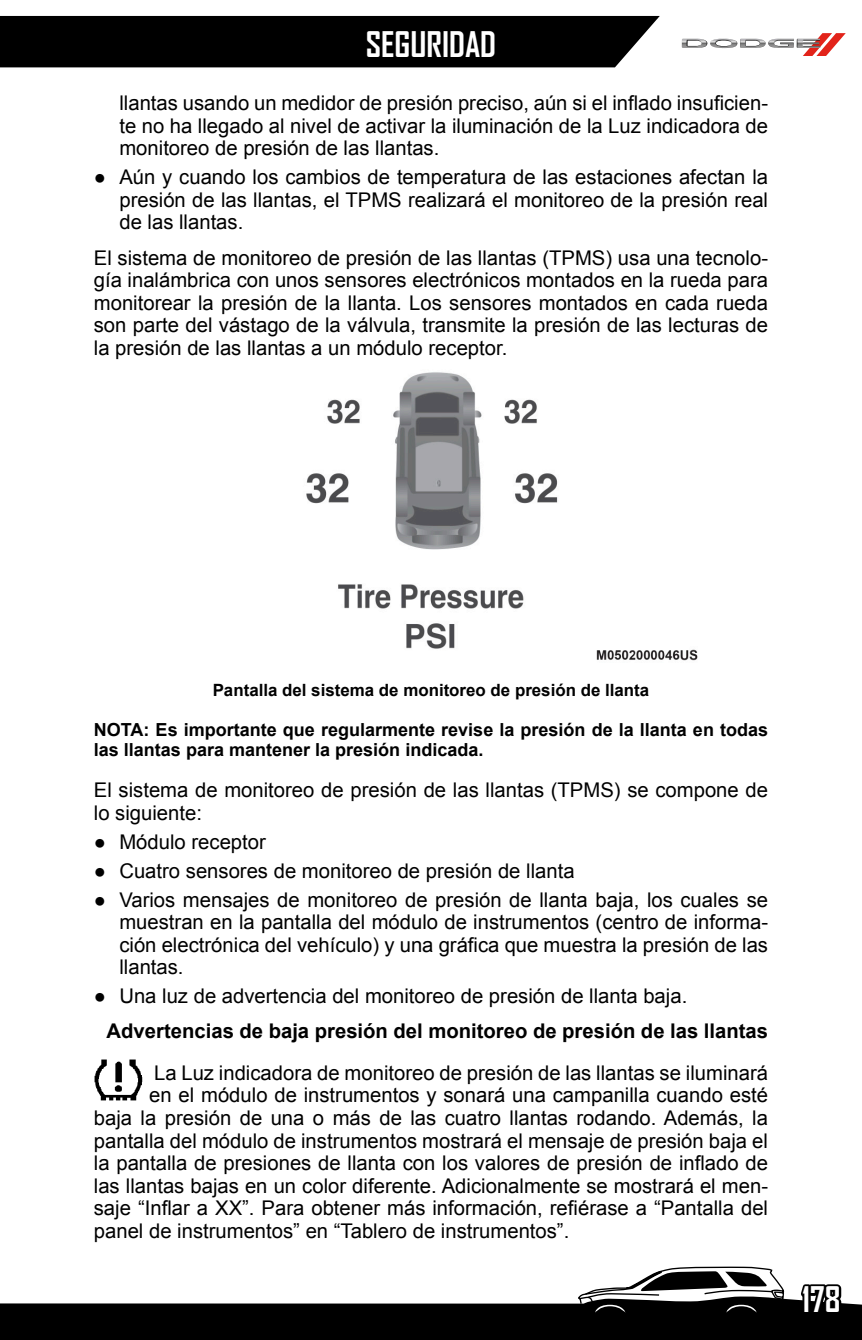
<style>
.page{position:relative;width:862px;height:1340px;background:#fff}
.page>*{position:absolute;margin:0;border:0;box-sizing:border-box;transform-origin:0 0}
.t1{font:700 33.75px "Agency FB";color:#fff}
.t2{font:700 33.75px "Agency FB";color:#fff}
._4_Normal{font:20.25px/22.5px "Arial";color:#000;text-align:justify}
._3_Tercer_sub{font:700 20.25px "Arial";color:#000}
._6_NOTA{font:700 18px/20.2px "Arial";color:#000}
._7_Pie_de_fot{font:700 16.88px "Arial";color:#000}
</style>
<div class="page">
<div style="left:0;top:15px;width:660px;height:53px;background:#000"></div>
<svg style="left:0;top:1266px;width:861px;height:73px"></svg>
<svg style="left:802px;top:33px;width:43px;height:23px"></svg>
<img style="left:681px;top:39px;width:138px;height:9px">
<img style="left:306px;top:372px;width:392px;height:289px">
<img style="left:94px;top:1059px;width:49px;height:42px">
<h1 class="t1" style="left:365px;top:23px;width:132px">SEGURIDAD</h1>
<p class="_4_Normal" style="left:119px;top:92px;width:649px">llantas usando un medidor de presión preciso, aún si el inflado insuficien&shy;te no ha llegado al nivel de activar la iluminación de la Luz indicadora de monitoreo de presión de las llantas.</p>
<p class="_4_Normal" style="left:119px;top:166px;width:649px;text-indent:-26px">● Aún y cuando los cambios de temperatura de las estaciones afectan la presión de las llantas, el TPMS realizará el monitoreo de la presión real de las llantas.</p>
<p class="_4_Normal" style="left:94px;top:246px;width:675px">El sistema de monitoreo de presión de las llantas (TPMS) usa una tecnolo&shy;gía inalámbrica con unos sensores electrónicos montados en la rueda para monitorear la presión de la llanta. Los sensores montados en cada rueda son parte del vástago de la válvula, transmite la presión de las lecturas de la presión de las llantas a un módulo receptor.</p>
<p class="_7_Pie_de_fot" style="left:212px;top:679px;width:438px">Pantalla del sistema de monitoreo de presión de llanta</p>
<p class="_6_NOTA" style="left:94px;top:719px;width:675px">NOTA: Es importante que regularmente revise la presión de la llanta en todas las llantas para mantener la presión indicada.</p>
<p class="_4_Normal" style="left:94px;top:779px;width:675px">El sistema de monitoreo de presión de las llantas (TPMS) se compone de lo siguiente:</p>
<p class="_4_Normal" style="left:94px;top:830px;width:173px">● Módulo receptor</p>
<p class="_4_Normal" style="left:94px;top:859px;width:482px">● Cuatro sensores de monitoreo de presión de llanta</p>
<p class="_4_Normal" style="left:119px;top:888px;width:649px;text-indent:-26px">● Varios mensajes de monitoreo de presión de llanta baja, los cuales se muestran en la pantalla del módulo de instrumentos (centro de informa&shy;ción electrónica del vehículo) y una gráfica que muestra la presión de las llantas.</p>
<p class="_4_Normal" style="left:94px;top:984px;width:591px">● Una luz de advertencia del monitoreo de presión de llanta baja.</p>
<p class="_3_Tercer_sub" style="left:107px;top:1017px;width:662px">Advertencias de baja presión del monitoreo de presión de las llantas</p>
<p class="_4_Normal" style="left:154px;top:1061px;width:615px">La Luz indicadora de monitoreo de presión de las llantas se iluminará</p>
<p class="_4_Normal" style="left:149px;top:1084px;width:620px">en el módulo de instrumentos y sonará una campanilla cuando esté</p>
<p class="_4_Normal" style="left:94px;top:1106px;width:675px">baja la presión de una o más de las cuatro llantas rodando. Además, la</p>
<p class="_4_Normal" style="left:94px;top:1129px;width:675px">pantalla del módulo de instrumentos mostrará el mensaje de presión baja el</p>
<p class="_4_Normal" style="left:94px;top:1151px;width:675px">la pantalla de presiones de llanta con los valores de presión de inflado de</p>
<p class="_4_Normal" style="left:94px;top:1174px;width:675px">las llantas bajas en un color diferente. Adicionalmente se mostrará el men-</p>
<p class="_4_Normal" style="left:94px;top:1196px;width:675px">saje “Inflar a XX”. Para obtener más información, refiérase a “Pantalla del</p>
<p class="_4_Normal" style="left:94px;top:1219px;width:476px">panel de instrumentos” en “Tablero de instrumentos”.</p>
<h1 class="t2" style="left:801px;top:1278px;width:40px">178</h1>
</div>
